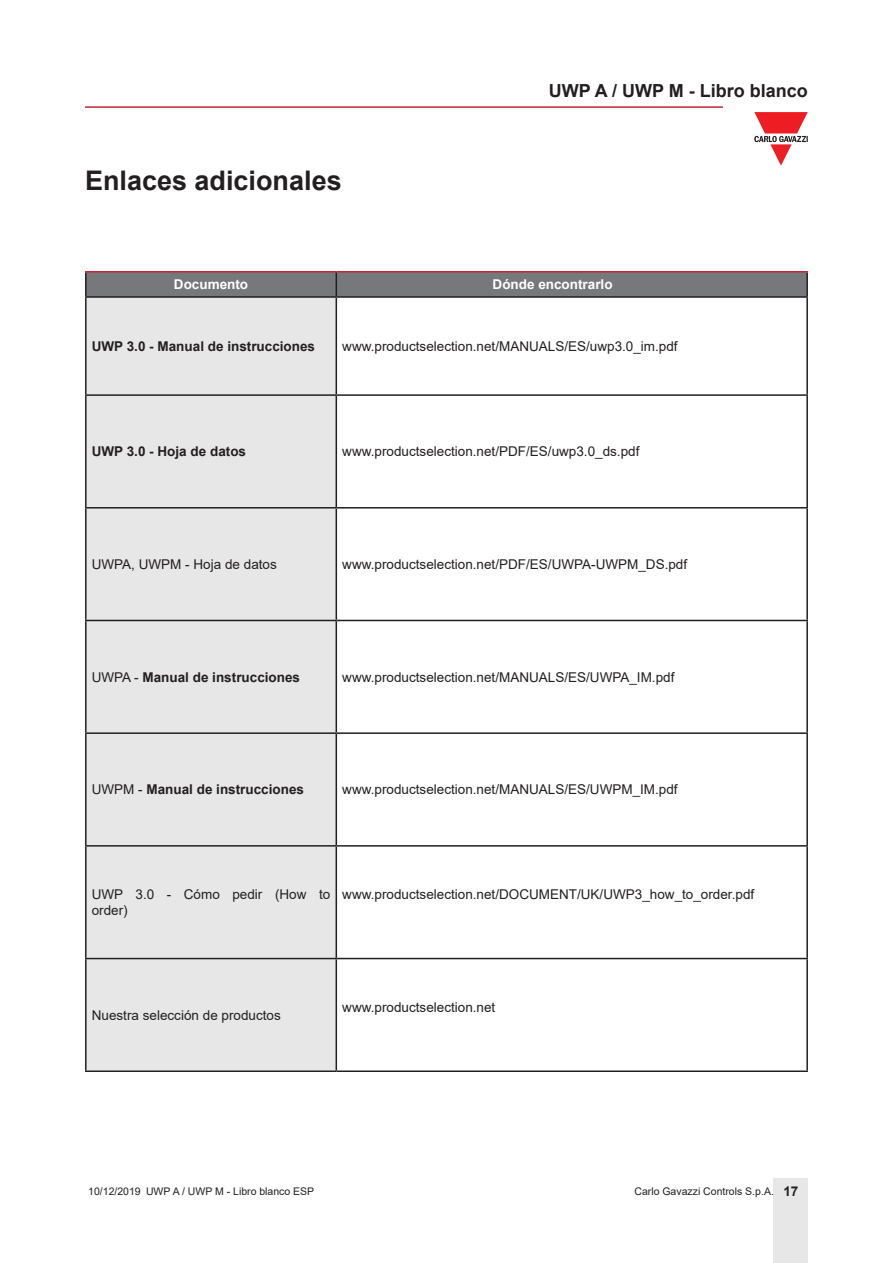
<style>
.page{position:relative;width:893px;height:1263px;background:#fff}
.page>*{position:absolute;margin:0;border:0;box-sizing:border-box;transform-origin:0 0}
.Titolo01-A{font:700 27px "Arial";color:#231f20}
.t1{font:700 18px "Arial";color:#231f20}
.ElencoPuntato{font:13.5px/16.2px "Arial";color:#231f20}
.ElencoPuntato-2{font:700 13.5px "Arial";color:#231f20}
.ElencoPuntato-3{font:700 13.5px "Arial";color:#fff}
.t2{font:10.5px "Arial";color:#231f20}
.s1{font-weight:400}
</style>
<div class="page">
<hr style="left:85px;top:106px;width:638px;height:2px;background:#c42633">
<div style="left:774px;top:1178px;width:34px;height:85px;background:#e7e7e8"></div>
<svg style="left:754px;top:112px;width:54px;height:54px"></svg>
<div style="left:87px;top:298px;width:249px;height:772px;background:#e7e7e8"></div>
<hr style="left:85px;top:272px;width:2px;height:24px;background:#231f20">
<div style="left:86px;top:272px;width:720px;height:24px;background:#77787b"></div>
<hr style="left:806px;top:272px;width:2px;height:24px;background:#231f20">
<hr style="left:85px;top:296px;width:251px;height:2px;background:#231f20">
<hr style="left:85px;top:298px;width:2px;height:96px;background:#231f20">
<hr style="left:336px;top:296px;width:472px;height:2px;background:#231f20">
<hr style="left:336px;top:298px;width:1px;height:96px;background:#231f20">
<hr style="left:806px;top:298px;width:2px;height:96px;background:#231f20">
<hr style="left:85px;top:394px;width:251px;height:2px;background:#231f20">
<hr style="left:85px;top:396px;width:2px;height:111px;background:#231f20">
<hr style="left:336px;top:394px;width:472px;height:2px;background:#231f20">
<hr style="left:336px;top:396px;width:1px;height:111px;background:#231f20">
<hr style="left:806px;top:396px;width:2px;height:111px;background:#231f20">
<hr style="left:85px;top:508px;width:2px;height:112px;background:#231f20">
<hr style="left:336px;top:508px;width:1px;height:112px;background:#231f20">
<hr style="left:806px;top:508px;width:2px;height:112px;background:#231f20">
<hr style="left:85px;top:621px;width:2px;height:111px;background:#231f20">
<hr style="left:336px;top:621px;width:1px;height:111px;background:#231f20">
<hr style="left:806px;top:621px;width:2px;height:111px;background:#231f20">
<hr style="left:85px;top:734px;width:2px;height:111px;background:#231f20">
<hr style="left:336px;top:734px;width:1px;height:111px;background:#231f20">
<hr style="left:806px;top:734px;width:2px;height:111px;background:#231f20">
<hr style="left:85px;top:847px;width:2px;height:111px;background:#231f20">
<hr style="left:336px;top:847px;width:1px;height:111px;background:#231f20">
<hr style="left:806px;top:847px;width:2px;height:111px;background:#231f20">
<hr style="left:85px;top:959px;width:2px;height:111px;background:#231f20">
<hr style="left:336px;top:959px;width:1px;height:111px;background:#231f20">
<hr style="left:806px;top:959px;width:2px;height:111px;background:#231f20">
<hr style="left:85px;top:507px;width:251px;height:1px;background:#231f20">
<hr style="left:85px;top:620px;width:251px;height:1px;background:#231f20">
<hr style="left:85px;top:732px;width:251px;height:2px;background:#231f20">
<hr style="left:85px;top:845px;width:251px;height:2px;background:#231f20">
<hr style="left:85px;top:958px;width:251px;height:1px;background:#231f20">
<hr style="left:85px;top:1070px;width:251px;height:2px;background:#231f20">
<hr style="left:336px;top:507px;width:472px;height:1px;background:#231f20">
<hr style="left:336px;top:620px;width:472px;height:1px;background:#231f20">
<hr style="left:336px;top:732px;width:472px;height:2px;background:#231f20">
<hr style="left:336px;top:845px;width:472px;height:2px;background:#231f20">
<hr style="left:336px;top:958px;width:472px;height:1px;background:#231f20">
<hr style="left:336px;top:1070px;width:472px;height:2px;background:#231f20">
<hr style="left:85px;top:271px;width:251px;height:1px;background:#c42633">
<hr style="left:336px;top:271px;width:472px;height:1px;background:#c42633">
<p class="Titolo01-A" style="left:85px;top:162px;width:258px">Enlaces adicionales</p>
<h2 class="t1" style="left:549px;top:78px;width:261px">UWP A / UWP M - Libro blanco</h2>
<p class="ElencoPuntato-3" style="left:174px;top:275px;width:76px">Documento</p>
<p class="ElencoPuntato-3" style="left:493px;top:275px;width:122px">Dónde encontrarlo</p>
<p class="ElencoPuntato-2" style="left:92px;top:337px;width:225px">UWP 3.0 - Manual de instrucciones</p>
<p class="ElencoPuntato" style="left:342px;top:338px;width:337px">www.productselection.net/MANUALS/ES/uwp3.0_im.pdf</p>
<p class="ElencoPuntato-2" style="left:92px;top:442px;width:156px">UWP 3.0 - Hoja de datos</p>
<p class="ElencoPuntato" style="left:342px;top:443px;width:299px">www.productselection.net/PDF/ES/uwp3.0_ds.pdf</p>
<p class="ElencoPuntato" style="left:92px;top:556px;width:187px">UWPA, UWPM - Hoja de datos</p>
<p class="ElencoPuntato" style="left:342px;top:556px;width:346px">www.productselection.net/PDF/ES/UWPA-UWPM_DS.pdf</p>
<p class="ElencoPuntato-2" style="left:92px;top:667px;width:210px"><span class="s1">UWPA -</span> Manual de instrucciones</p>
<p class="ElencoPuntato" style="left:342px;top:669px;width:334px">www.productselection.net/MANUALS/ES/UWPA_IM.pdf</p>
<p class="ElencoPuntato-2" style="left:92px;top:780px;width:214px"><span class="s1">UWPM -</span> Manual de instrucciones</p>
<p class="ElencoPuntato" style="left:342px;top:781px;width:337px">www.productselection.net/MANUALS/ES/UWPM_IM.pdf</p>
<p class="ElencoPuntato" style="left:92px;top:886px;width:240px">UWP 3.0 - Cómo pedir (How to order)</p>
<p class="ElencoPuntato" style="left:342px;top:886px;width:413px">www.productselection.net/DOCUMENT/UK/UWP3_how_to_order.pdf</p>
<p class="ElencoPuntato" style="left:92px;top:1007px;width:191px">Nuestra selección de productos</p>
<p class="ElencoPuntato" style="left:342px;top:999px;width:155px">www.productselection.net</p>
<p class="t2" style="left:88px;top:1183px;width:228px">10/12/2019 UWP A / UWP M - Libro blanco ESP</p>
<p class="t2" style="left:634px;top:1183px;width:141px">Carlo Gavazzi Controls S.p.A.</p>
<p class="ElencoPuntato-2" style="left:783px;top:1181px;width:17px">17</p>
</div>
